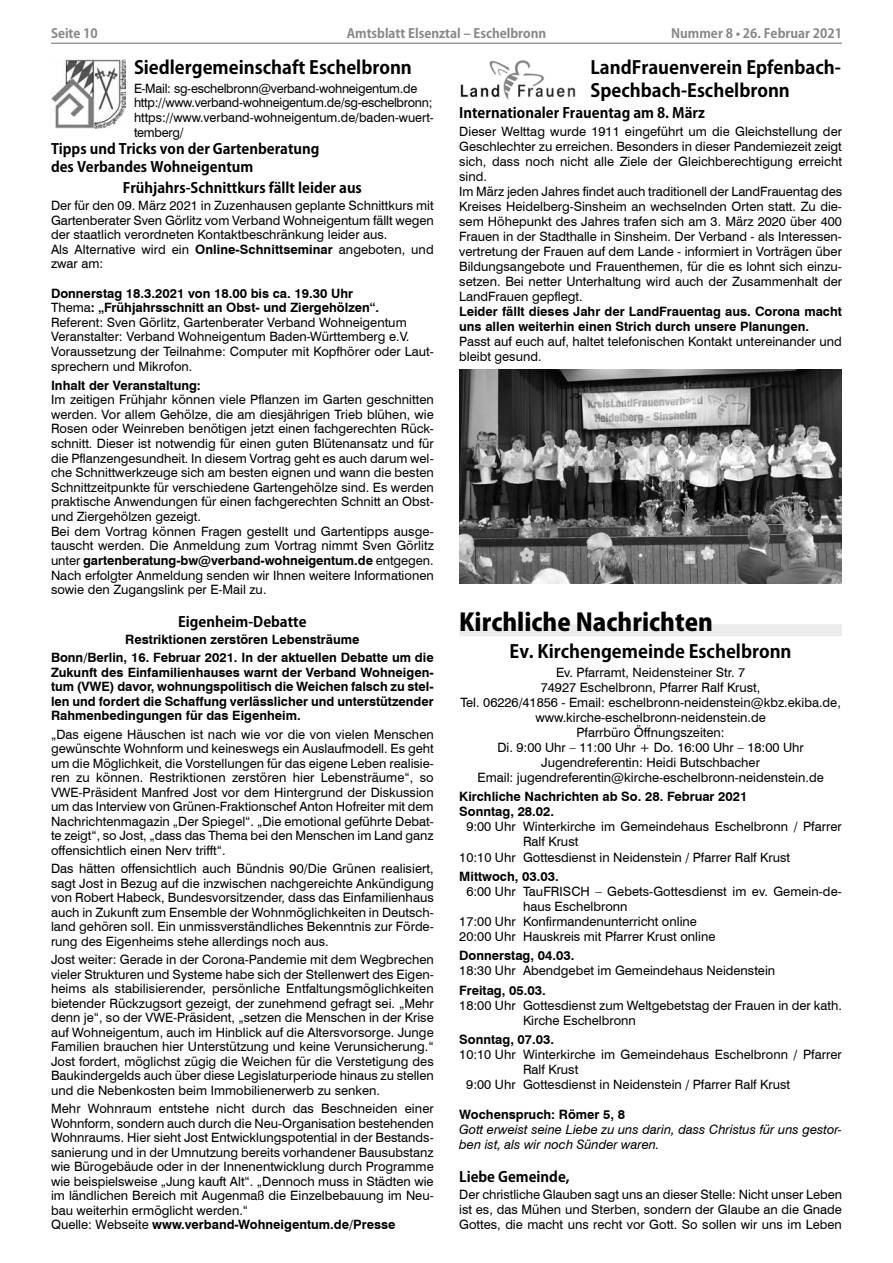
<style>
.page{position:relative;width:893px;height:1263px;background:#fff}
.page>*{position:absolute;margin:0;border:0;box-sizing:border-box;transform-origin:0 0}
.t1{font:800 24px "Koz Go Pro";color:#000}
.t2{font:700 18px/22.6px "Koz Go Pro";color:#000}
.t3{font:700 14.25px/17.2px "Koz Go Pro";color:#000}
.t4{font:12.9px/14.4px "Swiss 721 BT";color:#000}
.t5{font:700 12.9px/14.4px "Swiss 721 BT";color:#000}
.t6{font:12.9px/14.7px "Swiss 721 BT";letter-spacing:-.02em;color:#000}
.t7{font:italic 12.9px/15.1px "Swiss 721 BT";color:#000}
.t8{font:700 12.75px "Koz Go Pro";color:#878787}
.s1{font-weight:700}
</style>
<div class="page">
<hr style="left:51px;top:43px;width:791px;height:1px;background:#9c9c9c">
<div style="left:459px;top:624px;width:383px;height:12px;background:#ececec"></div>
<img style="left:51px;top:60px;width:74px;height:69px">
<img style="left:460px;top:60px;width:116px;height:40px">
<img style="left:459px;top:370px;width:383px;height:214px">
<p class="t8" style="left:51px;top:25px;width:48px">Seite 10</p>
<p class="t8" style="left:347px;top:25px;width:201px">Amtsblatt Elsenztal – Eschelbronn</p>
<p class="t8" style="left:671px;top:25px;width:172px">Nummer 8 • 26. Februar 2021</p>
<h2 class="t2" style="left:590px;top:57px;width:252px">LandFrauenverein Epfenbach-<br>Spechbach-Eschelbronn</h2>
<p class="t3" style="left:459px;top:105px;width:247px">Internationaler Frauentag am 8. März</p>
<p class="t4" style="left:459px;top:123px;width:384px;line-height:15px">Dieser Welttag wurde 1911 eingeführt um die Gleichstellung der Geschlechter zu erreichen. Besonders in dieser Pandemiezeit zeigt sich, dass noch nicht alle Ziele der Gleichberechtigung erreicht sind.<br>Im März jeden Jahres findet auch traditionell der LandFrauentag des Kreises Heidelberg-Sinsheim an wechselnden Orten statt. Zu die&shy;sem Höhepunkt des Jahres trafen sich am 3. März 2020 über 400<br>Frauen in der Stadthalle in Sinsheim. Der Verband - als Interessen&shy;vertretung der Frauen auf dem Lande - informiert in Vorträgen über Bildungsangebote und Frauenthemen, für die es lohnt sich einzu&shy;setzen. Bei netter Unterhaltung wird auch der Zusammenhalt der LandFrauen gepflegt.</p>
<p class="t5" style="left:459px;top:304px;width:384px;line-height:15px">Leider fällt dieses Jahr der LandFrauentag aus. Corona macht uns allen weiterhin einen Strich durch unsere Planungen.</p>
<p class="t4" style="left:459px;top:334px;width:384px;line-height:15px">Passt auf euch auf, haltet telefonischen Kontakt untereinander und bleibt gesund.</p>
<h2 class="t2" style="left:134px;top:57px;width:279px">Siedlergemeinschaft Eschelbronn</h2>
<p class="t6" style="left:134px;top:81px;width:301px">E-Mail: sg-eschelbronn@verband-wohneigentum.de http://www.verband-wohneigentum.de/sg-eschelbronn; https://www.verband-wohneigentum.de/baden-wuert&shy;temberg/</p>
<p class="t3" style="left:51px;top:141px;width:270px">Tipps und Tricks von der Gartenberatung des Verbandes Wohneigentum</p>
<p class="t3" style="left:123px;top:180px;width:241px">Frühjahrs-Schnittkurs fällt leider aus</p>
<p class="t4" style="left:51px;top:198px;width:384px">Der für den 09. März 2021 in Zuzenhausen geplante Schnittkurs mit Gartenberater Sven Görlitz vom Verband Wohneigentum fällt wegen der staatlich verordneten Kontaktbeschränkung leider aus.<br>Als Alternative wird ein <span class="s1">Online-Schnittseminar</span> angeboten, und zwar am:</p>
<p class="t4" style="left:51px;top:286px;width:384px"><span class="s1">Donnerstag 18.3.2021 von 18.00 bis ca. 19.30 Uhr<br></span>Thema<span class="s1">: „Frühjahrsschnitt an Obst- und Ziergehölzen“.<br></span>Referent: Sven Görlitz, Gartenberater Verband Wohneigentum Veranstalter: Verband Wohneigentum Baden-Württemberg e.V.<br>Voraussetzung der Teilnahme: Computer mit Kopfhörer oder Laut&shy;sprechern und Mikrofon.</p>
<p class="t5" style="left:51px;top:378px;width:151px">Inhalt der Veranstaltung:</p>
<p class="t4" style="left:51px;top:392px;width:384px">Im zeitigen Frühjahr können viele Pflanzen im Garten geschnitten werden. Vor allem Gehölze, die am diesjährigen Trieb blühen, wie Rosen oder Weinreben benötigen jetzt einen fachgerechten Rück&shy;schnitt. Dieser ist notwendig für einen guten Blütenansatz und für die Pflanzengesundheit. In diesem Vortrag geht es auch darum wel&shy;che Schnittwerkzeuge sich am besten eignen und wann die besten Schnittzeitpunkte für verschiedene Gartengehölze sind. Es werden praktische Anwendungen für einen fachgerechten Schnitt an Obst&shy;und Ziergehölzen gezeigt.<br>Bei dem Vortrag können Fragen gestellt und Gartentipps ausge&shy;tauscht werden. Die Anmeldung zum Vortrag nimmt Sven Görlitz unter <span class="s1">gartenberatung-bw@verband-wohneigentum.de</span> entgegen.<br>Nach erfolgter Anmeldung senden wir Ihnen weitere Informationen sowie den Zugangslink per E-Mail zu.</p>
<p class="t3" style="left:178px;top:614px;width:130px">Eigenheim-Debatte</p>
<p class="t5" style="left:51px;top:630px;width:384px;line-height:18.8px;text-align:center">Restriktionen zerstören Lebensträume<br>Bonn/Berlin, 16. Februar 2021. In der aktuellen Debatte um die</p>
<p class="t5" style="left:51px;top:665px;width:384px;text-align:justify">Zukunft des Einfamilienhauses warnt der Verband Wohneigen&shy;tum (VWE) davor, wohnungspolitisch die Weichen falsch zu stel&shy;len und fordert die Schaffung verlässlicher und unterstützender Rahmenbedingungen für das Eigenheim.</p>
<p class="t4" style="left:51px;top:727px;width:384px;text-align:justify">„Das eigene Häuschen ist nach wie vor die von vielen Menschen gewünschte Wohnform und keineswegs ein Auslaufmodell. Es geht um die Möglichkeit, die Vorstellungen für das eigene Leben realisie&shy;ren zu können. Restriktionen zerstören hier Lebensträume“, so VWE-Präsident Manfred Jost vor dem Hintergrund der Diskussion um das Interview von Grünen-Fraktionschef Anton Hofreiter mit dem Nachrichtenmagazin „Der Spiegel“. „Die emotional geführte Debat&shy;te zeigt“, so Jost, „dass das Thema bei den Menschen im Land ganz offensichtlich einen Nerv trifft“.</p>
<p class="t4" style="left:51px;top:861px;width:384px;text-align:justify">Das hätten offensichtlich auch Bündnis 90/Die Grünen realisiert, sagt Jost in Bezug auf die inzwischen nachgereichte Ankündigung von Robert Habeck, Bundesvorsitzender, dass das Einfamilienhaus auch in Zukunft zum Ensemble der Wohnmöglichkeiten in Deutsch&shy;land gehören soll. Ein unmissverständliches Bekenntnis zur Förde&shy;rung des Eigenheims stehe allerdings noch aus.</p>
<p class="t4" style="left:51px;top:952px;width:384px;text-align:justify">Jost weiter: Gerade in der Corona-Pandemie mit dem Wegbrechen vieler Strukturen und Systeme habe sich der Stellenwert des Eigen&shy;heims als stabilisierender, persönliche Entfaltungsmöglichkeiten bietender Rückzugsort gezeigt, der zunehmend gefragt sei. „Mehr denn je“, so der VWE-Präsident, „setzen die Menschen in der Krise auf Wohneigentum, auch im Hinblick auf die Altersvorsorge. Junge Familien brauchen hier Unterstützung und keine Verunsicherung.“ Jost fordert, möglichst zügig die Weichen für die Verstetigung des Baukindergelds auch über diese Legislaturperiode hinaus zu stellen und die Nebenkosten beim Immobilienerwerb zu senken.</p>
<p class="t4" style="left:51px;top:1101px;width:384px">Mehr Wohnraum entstehe nicht durch das Beschneiden einer Wohnform, sondern auch durch die Neu-Organisation bestehenden Wohnraums. Hier sieht Jost Entwicklungspotential in der Bestands&shy;sanierung und in der Umnutzung bereits vorhandener Bausubstanz wie Bürogebäude oder in der Innenentwicklung durch Programme wie beispielsweise „Jung kauft Alt“. „Dennoch muss in Städten wie im ländlichen Bereich mit Augenmaß die Einzelbebauung im Neu&shy;bau weiterhin ermöglicht werden.“<br>Quelle: Webseite <span class="s1">www.verband-Wohneigentum.de/Presse</span></p>
<h1 class="t1" style="left:459px;top:606px;width:255px">Kirchliche Nachrichten</h1>
<h2 class="t2" style="left:510px;top:641px;width:283px">Ev. Kirchengemeinde Eschelbronn</h2>
<p class="t4" style="left:460px;top:665px;width:382px;line-height:15px;text-align:center">Ev. Pfarramt, Neidensteiner Str. 7<br>74927 Eschelbronn, Pfarrer Ralf Krust,<br>Tel. 06226/41856 - Email: eschelbronn-neidenstein@kbz.ekiba.de, www.kirche-eschelbronn-neidenstein.de<br>Pfarrbüro Öffnungszeiten:<br>Di. 9:00 Uhr – 11:00 Uhr + Do. 16:00 Uhr – 18:00 Uhr Jugendreferentin: Heidi Butschbacher<br>Email: jugendreferentin@kirche-eschelbronn-neidenstein.de</p>
<p class="t5" style="left:459px;top:789px;width:290px;line-height:15px">Kirchliche Nachrichten ab So. 28. Februar 2021<br>Sonntag, 28.02.</p>
<p class="t4" style="left:466px;top:819px;width:377px">9:00 Uhr Winterkirche im Gemeindehaus Eschelbronn / Pfarrer</p>
<p class="t4" style="left:523px;top:834px;width:57px">Ralf Krust</p>
<p class="t4" style="left:459px;top:850px;width:332px">10:10 Uhr Gottesdienst in Neidenstein / Pfarrer Ralf Krust</p>
<p class="t5" style="left:459px;top:869px;width:101px">Mittwoch, 03.03.</p>
<p class="t4" style="left:466px;top:884px;width:377px">6:00 Uhr TauFRISCH – Gebets-Gottesdienst im ev. Gemein-de-</p>
<p class="t4" style="left:523px;top:899px;width:106px">haus Eschelbronn</p>
<p class="t4" style="left:459px;top:914px;width:239px">17:00 Uhr Konfirmandenunterricht online</p>
<p class="t4" style="left:459px;top:929px;width:258px">20:00 Uhr Hauskreis mit Pfarrer Krust online</p>
<p class="t5" style="left:459px;top:948px;width:117px">Donnerstag, 04.03.</p>
<p class="t4" style="left:459px;top:963px;width:317px">18:30 Uhr Abendgebet im Gemeindehaus Neidenstein</p>
<p class="t5" style="left:459px;top:983px;width:88px">Freitag, 05.03.</p>
<p class="t4" style="left:523px;top:997px;width:320px;line-height:15px;text-indent:-64px">18:00 Uhr Gottesdienst zum Weltgebetstag der Frauen in der kath.<br>Kirche Eschelbronn</p>
<p class="t5" style="left:459px;top:1032px;width:96px">Sonntag, 07.03.</p>
<p class="t4" style="left:459px;top:1047px;width:384px">10:10 Uhr Winterkirche im Gemeindehaus Eschelbronn / Pfarrer</p>
<p class="t4" style="left:523px;top:1062px;width:57px">Ralf Krust</p>
<p class="t4" style="left:466px;top:1077px;width:325px">9:00 Uhr Gottesdienst in Neidenstein / Pfarrer Ralf Krust</p>
<p class="t5" style="left:459px;top:1107px;width:167px">Wochenspruch: Römer 5, 8</p>
<p class="t7" style="left:459px;top:1122px;width:384px">Gott erweist seine Liebe zu uns darin, dass Christus für uns gestor&shy;ben ist, als wir noch Sünder waren.</p>
<p class="t3" style="left:459px;top:1169px;width:112px">Liebe Gemeinde,</p>
<p class="t4" style="left:459px;top:1187px;width:384px;line-height:15px;text-align:justify">Der christliche Glauben sagt uns an dieser Stelle: Nicht unser Leben ist es, das Mühen und Sterben, sondern der Glaube an die Gnade Gottes, die macht uns recht vor Gott. So sollen wir uns im Leben</p>
</div>
